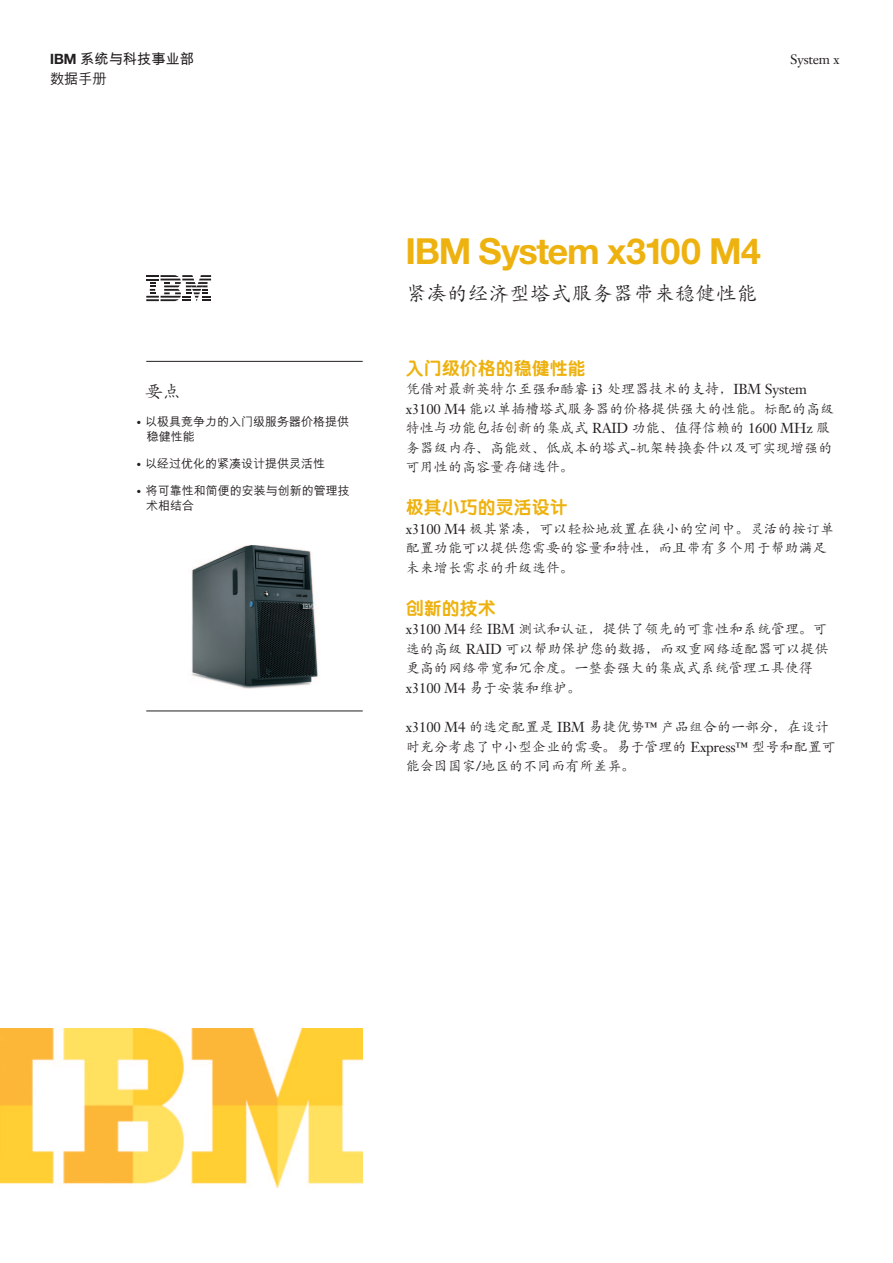
<style>
.page{position:relative;width:893px;height:1263px;background:#fff}
.page>*{position:absolute;margin:0;border:0;box-sizing:border-box;transform-origin:0 0}
.t1{font:700 36px "Helv Neuefor IBM";letter-spacing:-.02em;color:#eeb210}
.t2{font:500 21px "M Kai PRC";letter-spacing:-.015em;color:#231f20}
.t3{font:800 18px "M Yuen PRC";color:#eeb210}
.t4{font:500 18px "M Kai PRC";color:#231f20}
.t5{font:500 14.25px/19.5px "M Kai PRC";letter-spacing:-.015em;color:#231f20}
.t6{font:700 14.25px/19.4px "M Hei PRC";color:#231f20}
.t7{font:13.5px "Janson Text LT Pro";letter-spacing:-.015em;color:#231f20}
.t8{font:500 12px/15px "M Hei PRC";color:#231f20}
.s1{font-family:"Helv Neuefor IBM"}
.s2{font-weight:500}
.s3{font-family:"Janson Text LT Pro";font-weight:400}
</style>
<div class="page">
<svg style="left:146px;top:275px;width:65px;height:26px"></svg>
<hr style="left:146px;top:361px;width:217px;height:1px;background:#231f20">
<hr style="left:146px;top:710px;width:217px;height:1px;background:#231f20">
<img style="left:0;top:1028px;width:363px;height:159px">
<img style="left:191px;top:545px;width:128px;height:143px">
<p class="t6" style="left:50px;top:49px;width:146px"><span class="s1">IBM</span> 系统与科技事业部<span class="s2">数据手册</span></p>
<p class="t7" style="left:790px;top:51px;width:51px">System x</p>
<h2 class="t4" style="left:145px;top:382px;width:37px">要点</h2>
<p class="t8" style="left:147px;top:414px;width:204px;text-indent:-10px">●● 以极具竞争力的入门级服务器价格提供稳健性能</p>
<p class="t8" style="left:137px;top:456px;width:190px">●● 以经过优化的紧凑设计提供灵活性</p>
<p class="t8" style="left:146px;top:483px;width:205px;text-indent:-9px">●● 将可靠性和简便的安装与创新的管理技术相结合</p>
<h1 class="t1" style="left:406px;top:229px;width:357px">IBM System x3100 M4</h1>
<h2 class="t2" style="left:406px;top:283px;width:353px">紧凑的经济型塔式服务器带来稳健性能</h2>
<h2 class="t3" style="left:406px;top:359px;width:181px">入门级价格的稳健性能</h2>
<p class="t5" style="left:406px;top:379px;width:430px">凭借对最新英特尔至强和酷睿 <span class="s3">i3</span> 处理器技术的支持，<span class="s3">IBM System x3100 M4</span> 能以单插槽塔式服务器的价格提供强大的性能。标配的高级特性与功能包括创新的集成式 <span class="s3">RAID</span> 功能、值得信赖的 <span class="s3">1600 MHz</span> 服务器级内存、高能效、低成本的塔式<span class="s3">-</span>机架转换套件以及可实现增强的可用性的高容量存储选件。</p>
<h2 class="t3" style="left:406px;top:499px;width:163px">极其小巧的灵活设计</h2>
<p class="t5" style="left:406px;top:518px;width:430px"><span class="s3">x3100 M4</span> 极其紧凑，可以轻松地放置在狭小的空间中。灵活的按订单配置功能可以提供您需要的容量和特性，而且带有多个用于帮助满足未来增长需求的升级选件。</p>
<h2 class="t3" style="left:406px;top:599px;width:91px">创新的技术</h2>
<p class="t5" style="left:406px;top:619px;width:424px"><span class="s3">x3100 M4</span> 经 <span class="s3">IBM</span> 测试和认证，提供了领先的可靠性和系统管理。可选的高级 <span class="s3">RAID</span> 可以帮助保护您的数据，而双重网络适配器可以提供更高的网络带宽和冗余度。一整套强大的集成式系统管理工具使得<span class="s3">x3100 M4</span> 易于安装和维护。</p>
<p class="t5" style="left:406px;top:717px;width:432px"><span class="s3">x3100 M4</span> 的选定配置是 <span class="s3">IBM</span> 易捷优势™ 产品组合的一部分，在设计时充分考虑了中小型企业的需要。易于管理的 <span class="s3">Express</span>™ 型号和配置可能会因国家<span class="s3">/</span>地区的不同而有所差异。</p>
</div>
